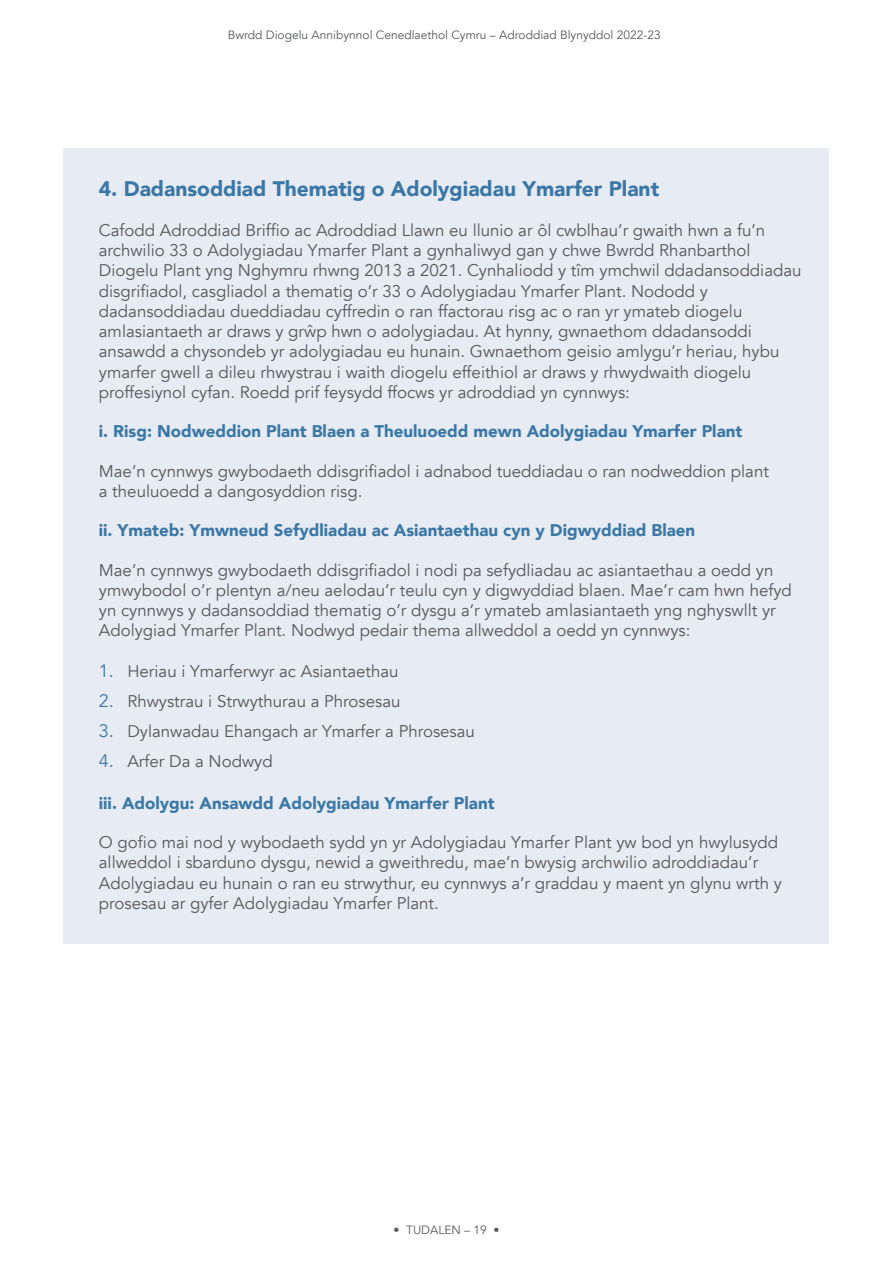
<style>
.page{position:relative;width:893px;height:1263px;background:#fff}
.page>*{position:absolute;margin:0;border:0;box-sizing:border-box;transform-origin:0 0}
.Subheading{font:900 21px "Avenir";color:#3a77a6}
.t1{font:16.8px/20.2px "Avenir";color:#57585a}
.Subheading_2{font:900 16.8px "Avenir";color:#3a77a6}
.t2{font:12px "Avenir";color:#57585a}
.s1{font-size:18px;color:#3a77a6}
</style>
<div class="page">
<div style="left:64px;top:149px;width:765px;height:795px;background:#e7ebf3"></div>
<p class="t2" style="left:228px;top:27px;width:434px">Bwrdd Diogelu Annibynnol Cenedlaethol Cymru – Adroddiad Blynyddol 2022-23</p>
<p class="Subheading" style="left:99px;top:171px;width:562px">4. Dadansoddiad Thematig o Adolygiadau Ymarfer Plant</p>
<p class="t1" style="left:99px;top:220px;width:704px">Cafodd Adroddiad Briffio ac Adroddiad Llawn eu llunio ar ôl cwblhau’r gwaith hwn a fu’n archwilio 33 o Adolygiadau Ymarfer Plant a gynhaliwyd gan y chwe Bwrdd Rhanbarthol Diogelu Plant yng Nghymru rhwng 2013 a 2021. Cynhaliodd y tîm ymchwil ddadansoddiadau disgrifiadol, casgliadol a thematig o’r 33 o Adolygiadau Ymarfer Plant. Nododd y dadansoddiadau dueddiadau cyffredin o ran ffactorau risg ac o ran yr ymateb diogelu amlasiantaeth ar draws y grŵp hwn o adolygiadau. At hynny, gwnaethom ddadansoddi ansawdd a chysondeb yr adolygiadau eu hunain. Gwnaethom geisio amlygu’r heriau, hybu ymarfer gwell a dileu rhwystrau i waith diogelu effeithiol ar draws y rhwydwaith diogelu proffesiynol cyfan. Roedd prif feysydd ffocws yr adroddiad yn cynnwys:</p>
<p class="Subheading_2" style="left:99px;top:417px;width:645px">i. Risg: Nodweddion Plant Blaen a Theuluoedd mewn Adolygiadau Ymarfer Plant</p>
<p class="t1" style="left:99px;top:461px;width:672px">Mae’n cynnwys gwybodaeth ddisgrifiadol i adnabod tueddiadau o ran nodweddion plant a theuluoedd a dangosyddion risg.</p>
<p class="Subheading_2" style="left:99px;top:516px;width:598px">ii. Ymateb: Ymwneud Sefydliadau ac Asiantaethau cyn y Digwyddiad Blaen</p>
<p class="t1" style="left:99px;top:560px;width:694px">Mae’n cynnwys gwybodaeth ddisgrifiadol i nodi pa sefydliadau ac asiantaethau a oedd yn ymwybodol o’r plentyn a/neu aelodau’r teulu cyn y digwyddiad blaen. Mae’r cam hwn hefyd yn cynnwys y dadansoddiad thematig o’r dysgu a’r ymateb amlasiantaeth yng nghyswllt yr Adolygiad Ymarfer Plant. Nodwyd pedair thema allweddol a oedd yn cynnwys:</p>
<p class="t1" style="left:99px;top:661px;width:301px"><span class="s1">1.</span> Heriau i Ymarferwyr ac Asiantaethau</p>
<p class="t1" style="left:99px;top:692px;width:303px"><span class="s1">2.</span> Rhwystrau i Strwythurau a Phrosesau</p>
<p class="t1" style="left:99px;top:722px;width:378px"><span class="s1">3.</span> Dylanwadau Ehangach ar Ymarfer a Phrosesau</p>
<p class="t1" style="left:99px;top:752px;width:175px"><span class="s1">4.</span> Arfer Da a Nodwyd</p>
<p class="Subheading_2" style="left:99px;top:788px;width:397px">iii. Adolygu: Ansawdd Adolygiadau Ymarfer Plant</p>
<p class="t1" style="left:99px;top:832px;width:684px">O gofio mai nod y wybodaeth sydd yn yr Adolygiadau Ymarfer Plant yw bod yn hwylusydd allweddol i sbarduno dysgu, newid a gweithredu, mae’n bwysig archwilio adroddiadau’r Adolygiadau eu hunain o ran eu strwythur, eu cynnwys a’r graddau y maent yn glynu wrth y prosesau ar gyfer Adolygiadau Ymarfer Plant.</p>
<p class="t2" style="left:393px;top:1222px;width:108px">• TUDALEN – 19 •</p>
</div>
